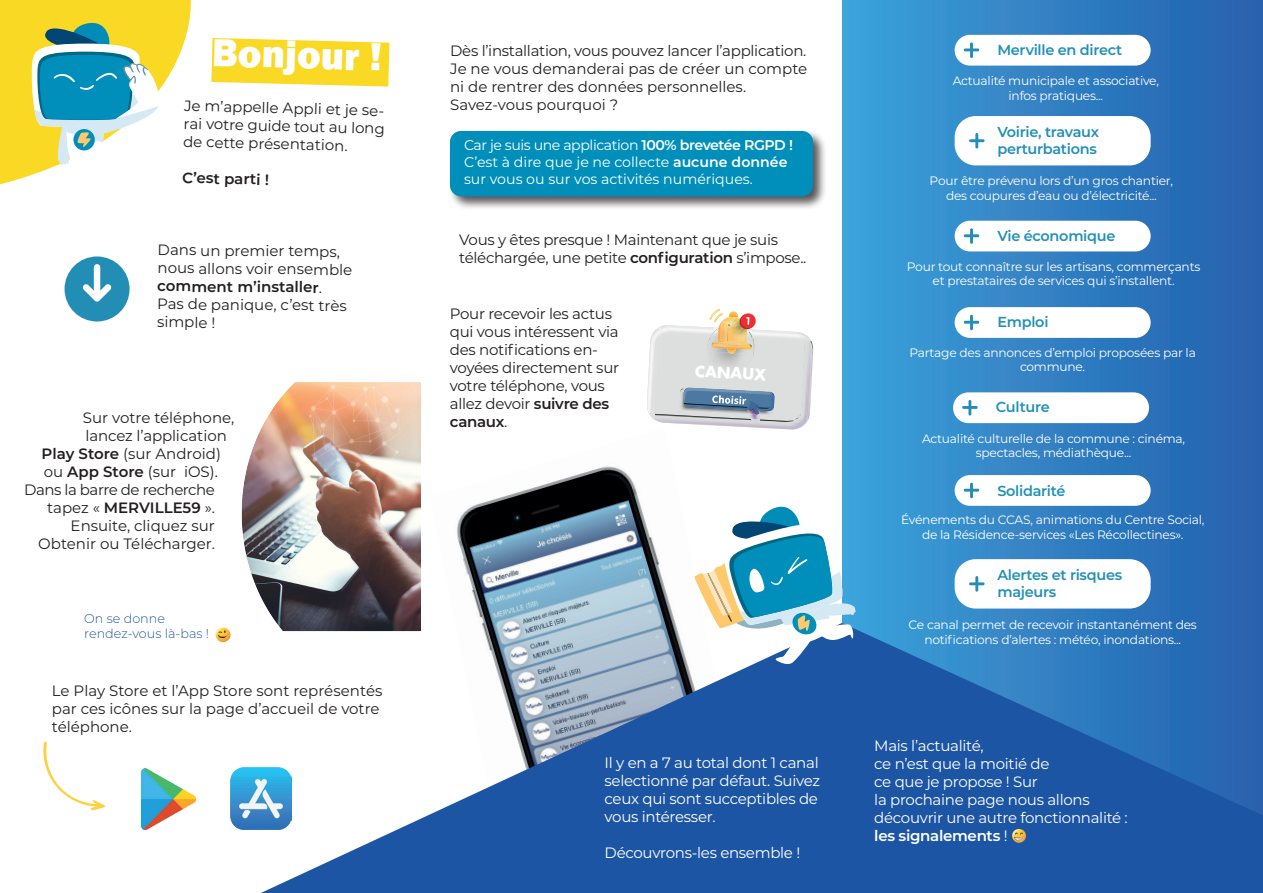
<style>
.page{position:relative;width:1263px;height:893px;background:#fff}
.page>*{position:absolute;margin:0;border:0;box-sizing:border-box;transform-origin:0 0}
.t1{font:800 40.05px "Franklin Gothic";color:#fff}
.t2{font:700 15.3px "Futura";color:#fff}
.t3{font:15px/18px "Montserrat";letter-spacing:-.015em;color:#231f20}
.t4{font:15px/18px "Montserrat";letter-spacing:-.02em;color:#fff}
.t5{font:600 15px "Montserrat";color:#231f20}
.t6{font:600 14.55px/17.4px "Montserrat";letter-spacing:-.02em;color:#2290b7}
.t7{font:14.1px/17px "Montserrat";color:#fff}
.t8{font:300 12.75px/15.3px "Montserrat";color:#2155a4}
.t9{font:12.3px/14.7px "Montserrat";letter-spacing:-.02em;color:#fff;text-align:center}
.s1{font-weight:600}
.s2{font-weight:400}
</style>
<div class="page">
<div style="left:842px;top:0;width:421px;height:845px;background:linear-gradient(to right,#3da3db,#265fac)"></div>
<img style="left:456px;top:466px;width:220px;height:157px">
<svg style="left:261px;top:623px;width:1002px;height:270px;fill:#1d55a5"></svg>
<svg style="left:647px;top:309px;width:167px;height:121px"></svg>
<svg style="left:0;top:0;width:191px;height:184px"></svg>
<svg style="left:211px;top:38px;width:178px;height:49px;background:#f9dd3b"></svg>
<svg style="left:694px;top:500px;width:162px;height:166px"></svg>
<img style="left:215px;top:382px;width:205px;height:271px">
<svg style="left:65px;top:256px;width:65px;height:65px"></svg>
<img style="left:230px;top:768px;width:62px;height:61px">
<img style="left:140px;top:769px;width:57px;height:60px">
<svg style="left:43px;top:742px;width:62px;height:68px"></svg>
<div style="left:448px;top:129px;width:379px;height:82px;background:#231f20;opacity:.75"></div>
<div style="left:450px;top:131px;width:363px;height:65px;background:#008fba;border-radius:11px"></div>
<div style="left:955px;top:35px;width:196px;height:31px;background:#fff;border-radius:15px"></div>
<div style="left:955px;top:221px;width:196px;height:30px;background:#fff;border-radius:15px"></div>
<div style="left:955px;top:307px;width:196px;height:31px;background:#fff;border-radius:15px"></div>
<div style="left:953px;top:392px;width:196px;height:31px;background:#fff;border-radius:15px"></div>
<div style="left:955px;top:475px;width:196px;height:31px;background:#fff;border-radius:15px"></div>
<div style="left:955px;top:559px;width:196px;height:50px;background:#fff;border-radius:21px"></div>
<hr style="left:975px;top:576px;width:3px;height:16px;background:#228eb6">
<hr style="left:969px;top:582px;width:15px;height:3px;background:#228eb6">
<hr style="left:970px;top:483px;width:3px;height:15px;background:#228eb6">
<hr style="left:964px;top:489px;width:15px;height:3px;background:#228eb6">
<hr style="left:968px;top:400px;width:3px;height:15px;background:#228eb6">
<hr style="left:962px;top:406px;width:16px;height:3px;background:#228eb6">
<hr style="left:970px;top:315px;width:3px;height:15px;background:#228eb6">
<hr style="left:964px;top:321px;width:15px;height:3px;background:#228eb6">
<hr style="left:970px;top:228px;width:3px;height:16px;background:#228eb6">
<hr style="left:964px;top:234px;width:15px;height:3px;background:#228eb6">
<hr style="left:970px;top:42px;width:3px;height:16px;background:#228eb6">
<hr style="left:964px;top:48px;width:15px;height:3px;background:#228eb6">
<div style="left:955px;top:116px;width:196px;height:49px;background:#fff;border-radius:21px"></div>
<hr style="left:975px;top:133px;width:3px;height:16px;background:#228eb6">
<hr style="left:969px;top:139px;width:15px;height:3px;background:#228eb6">
<img style="left:216px;top:628px;width:14px;height:14px">
<img style="left:1012px;top:829px;width:14px;height:14px">
<h1 class="t1" style="left:212px;top:27px;width:172px;rotate:1deg">Bonjour !</h1>
<p class="t3" style="left:185px;top:95px;width:203px;text-align:justify;rotate:2deg">Je m’appelle Appli et je se&shy;rai votre guide tout au long de cette présentation.</p>
<p class="t5" style="left:183px;top:166px;width:88px;rotate:2deg">C’est parti !</p>
<p class="t3" style="left:158px;top:239px;width:196px;rotate:1deg">Dans un premier temps, nous allons voir ensemble <span class="s1">comment m’installer</span>.<br>Pas de panique, c’est très simple !</p>
<p class="t3" style="left:83px;top:408px;width:153px">Sur votre téléphone,</p>
<p class="t3" style="left:86px;top:426px;width:143px">lancez l’application</p>
<p class="t3" style="left:42px;top:444px;width:181px"><span class="s1">Play Store</span> (sur Android)</p>
<p class="t3" style="left:44px;top:462px;width:176px">ou <span class="s1">App Store</span> (sur iOS).</p>
<p class="t3" style="left:24px;top:480px;width:192px">Dans la barre de recherche</p>
<p class="t5" style="left:47px;top:497px;width:169px"><span class="s2">tapez «</span> MERVILLE59 <span class="s2">».</span></p>
<p class="t3" style="left:71px;top:516px;width:146px">Ensuite, cliquez sur</p>
<p class="t3" style="left:38px;top:534px;width:178px">Obtenir ou Télécharger.</p>
<p class="t8" style="left:84px;top:610px;width:126px">On se donne rendez-vous là-bas !</p>
<p class="t3" style="left:52px;top:681px;width:332px">Le Play Store et l’App Store sont représentés par ces icônes sur la page d’accueil de votre téléphone.</p>
<p class="t3" style="left:450px;top:41px;width:359px">Dès l’installation, vous pouvez lancer l’application.<br>Je ne vous demanderai pas de créer un compte ni de rentrer des données personnelles.<br>Savez-vous pourquoi ?</p>
<p class="t7" style="left:464px;top:136px;width:330px">Car je suis une application <span class="s1">100% brevetée RGPD !<br></span>C’est à dire que je ne collecte <span class="s1">aucune donnée </span>sur vous ou sur vos activités numériques.</p>
<p class="t3" style="left:459px;top:231px;width:349px">Vous y êtes presque ! Maintenant que je suis téléchargée, une petite <span class="s1">configuration</span> s’impose..</p>
<p class="t3" style="left:450px;top:305px;width:171px">Pour recevoir les actus qui vous intéressent via des notifications en&shy;voyées directement sur votre téléphone, vous allez devoir <span class="s1">suivre des canaux</span>.</p>
<p class="t2" style="left:695px;top:361px;width:73px;rotate:3deg">CANAUX</p>
<p class="t4" style="left:605px;top:753px;width:217px">Il y en a 7 au total dont 1 canal selectionné par défaut. Suivez ceux qui sont succeptibles de vous intéresser.</p>
<p class="t4" style="left:605px;top:843px;width:197px">Découvrons-les ensemble !</p>
<p class="t6" style="left:997px;top:41px;width:126px">Merville en direct</p>
<p class="t9" style="left:953px;top:73px;width:208px">Actualité municipale et associative, infos pratiques...</p>
<p class="t6" style="left:997px;top:122px;width:103px">Voirie, travaux perturbations</p>
<p class="t9" style="left:930px;top:173px;width:245px">Pour être prévenu lors d’un gros chantier, des coupures d’eau ou d’électricité...</p>
<p class="t6" style="left:997px;top:226px;width:120px">Vie économique</p>
<p class="t9" style="left:907px;top:258px;width:295px">Pour tout connaître sur les artisans, commerçants et prestataires de services qui s’installent.</p>
<p class="t6" style="left:997px;top:312px;width:53px">Emploi</p>
<p class="t9" style="left:909px;top:344px;width:288px">Partage des annonces d’emploi proposées par la commune.</p>
<p class="t6" style="left:996px;top:397px;width:55px">Culture</p>
<p class="t9" style="left:922px;top:430px;width:265px">Actualité culturelle de la commune : cinéma, spectacles, médiathèque...</p>
<p class="t6" style="left:997px;top:481px;width:70px">Solidarité</p>
<p class="t9" style="left:901px;top:512px;width:305px">Événements du CCAS, animations du Centre Social, de la Résidence-services «Les Récollectines».</p>
<p class="t6" style="left:997px;top:565px;width:126px">Alertes et risques majeurs</p>
<p class="t9" style="left:909px;top:617px;width:290px">Ce canal permet de recevoir instantanément des notifications d’alertes : météo, inondations...</p>
<p class="t4" style="left:874px;top:736px;width:255px">Mais l’actualité,<br>ce n’est que la moitié de<br>ce que je propose ! Sur<br>la prochaine page nous allons découvrir une autre fonctionnalité : <span class="s1">les signalements</span> !</p>
</div>
